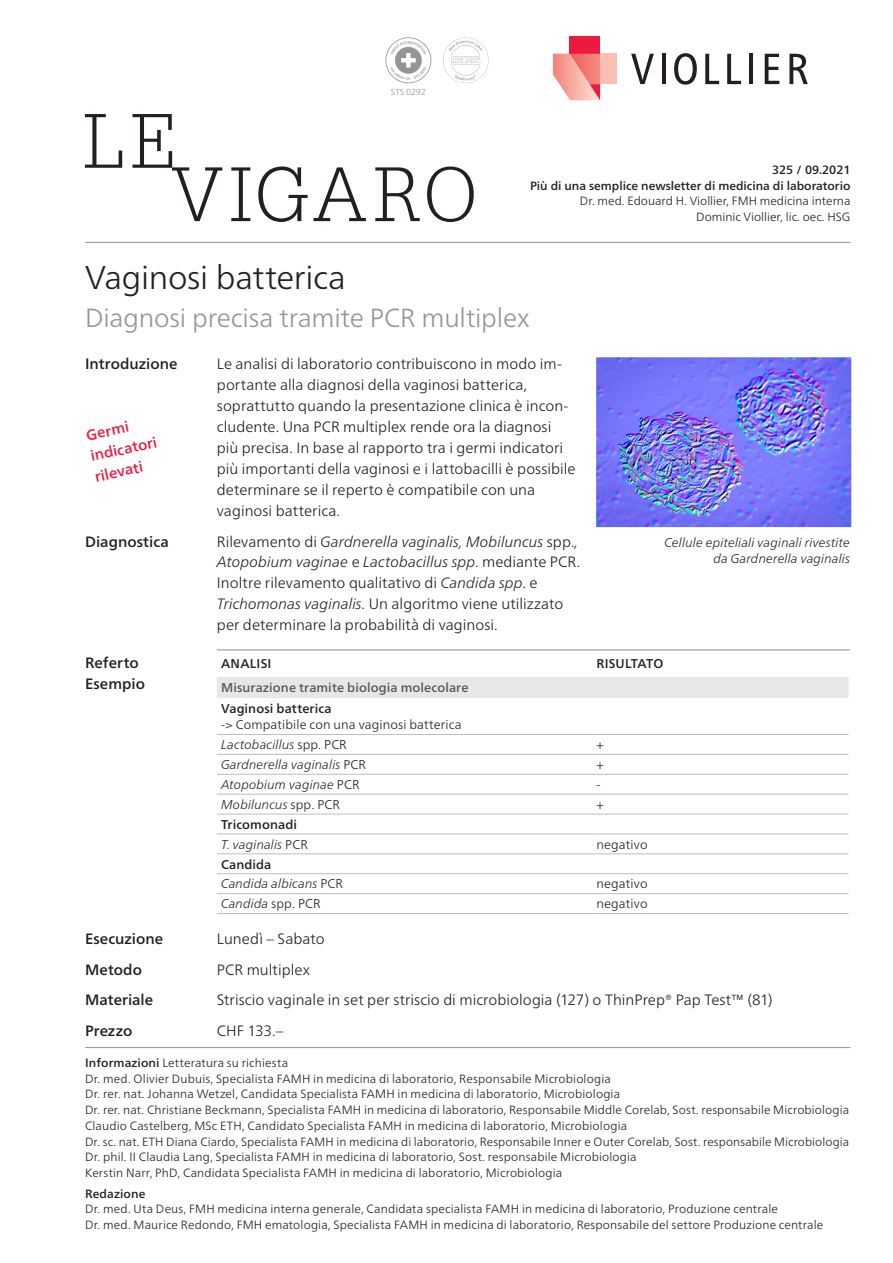
<style>
.page{position:relative;width:893px;height:1263px;background:#fff}
.page>*{position:absolute;margin:0;border:0;box-sizing:border-box;transform-origin:0 0}
.t1{font:300 75px "Glypha LT Pro";letter-spacing:.065em;color:#231f20}
.t2{font:300 33px "Frutiger Neue LTW1 G";letter-spacing:-.01em;color:#231f20}
.t3{font:300 26.25px "Frutiger Neue LTW1 G";letter-spacing:-.01em;color:#939598}
.t4{font:300 15px/21px "Frutiger Neue LTW1 G";color:#231f20}
.t5{font:500 15px/21px "Frutiger Neue LTW1 G";letter-spacing:.005em;color:#231f20}
.t6{font:italic 300 15px "Frutiger Neue LTW1 G";color:#231f20}
.t7{font:500 15px/21px "Frutiger Neue LTW1 G";color:#ed1a40}
.t8{font:italic 300 12.75px/20px "Frutiger Neue LTW1 G";letter-spacing:.01em;color:#231f20}
.t9{font:300 12.75px/20px "Frutiger Neue LTW1 G";letter-spacing:.01em;color:#231f20}
.t10{font:500 12.75px/20px "Frutiger Neue LTW1 G";letter-spacing:.01em;color:#231f20}
.t11{font:500 12.75px "Frutiger Neue LTW1 G";letter-spacing:.01em;color:#57585a}
.t12{font:300 12px/15.8px "Frutiger Neue LTW1 G";letter-spacing:.01em;color:#231f20}
.t13{font:500 12px "Frutiger Neue LTW1 G";color:#231f20}
.t14{font:300 8.7px "Frutiger Neue LTW1 G";color:#939598}
.s1{font-style:normal}
.s2{font-style:italic}
.s3{font-weight:300;font-style:italic}
.s4{font-weight:300}
.s5{font-weight:500;font-style:normal}
.s6{font-weight:500}
</style>
<div class="page">
<hr style="left:85px;top:1047px;width:765px;height:1px;background:#939598">
<hr style="left:217px;top:649px;width:379px;height:1px;background:#a8a9ad">
<hr style="left:596px;top:649px;width:254px;height:1px;background:#a8a9ad">
<img style="left:596px;top:357px;width:255px;height:170px">
<div style="left:217px;top:677px;width:631px;height:21px;background:#e6e7e9"></div>
<hr style="left:217px;top:650px;width:379px;height:1px;background:#bcbdc0">
<hr style="left:596px;top:650px;width:252px;height:1px;background:#bcbdc0">
<hr style="left:217px;top:734px;width:379px;height:1px;background:#bcbdc0">
<hr style="left:596px;top:734px;width:252px;height:1px;background:#bcbdc0">
<hr style="left:217px;top:754px;width:379px;height:1px;background:#bcbdc0">
<hr style="left:596px;top:754px;width:252px;height:1px;background:#bcbdc0">
<hr style="left:217px;top:774px;width:379px;height:1px;background:#bcbdc0">
<hr style="left:596px;top:774px;width:252px;height:1px;background:#bcbdc0">
<hr style="left:217px;top:794px;width:379px;height:1px;background:#bcbdc0">
<hr style="left:596px;top:794px;width:252px;height:1px;background:#bcbdc0">
<hr style="left:217px;top:814px;width:379px;height:1px;background:#bcbdc0">
<hr style="left:596px;top:814px;width:252px;height:1px;background:#bcbdc0">
<hr style="left:217px;top:834px;width:379px;height:1px;background:#bcbdc0">
<hr style="left:596px;top:834px;width:252px;height:1px;background:#bcbdc0">
<hr style="left:217px;top:853px;width:379px;height:1px;background:#bcbdc0">
<hr style="left:596px;top:853px;width:252px;height:1px;background:#bcbdc0">
<hr style="left:217px;top:873px;width:379px;height:1px;background:#bcbdc0">
<hr style="left:596px;top:873px;width:252px;height:1px;background:#bcbdc0">
<hr style="left:217px;top:893px;width:379px;height:1px;background:#bcbdc0">
<hr style="left:596px;top:893px;width:252px;height:1px;background:#bcbdc0">
<hr style="left:217px;top:913px;width:379px;height:1px;background:#bcbdc0">
<hr style="left:596px;top:913px;width:252px;height:1px;background:#bcbdc0">
<svg style="left:631px;top:54px;width:23px;height:30px"></svg>
<hr style="left:662px;top:54px;width:4px;height:30px;background:#231f20">
<svg style="left:674px;top:53px;width:23px;height:32px"></svg>
<svg style="left:705px;top:54px;width:14px;height:30px"></svg>
<svg style="left:727px;top:54px;width:14px;height:30px"></svg>
<hr style="left:749px;top:54px;width:4px;height:30px;background:#231f20">
<svg style="left:765px;top:54px;width:14px;height:30px"></svg>
<svg style="left:789px;top:54px;width:19px;height:30px"></svg>
<div style="left:570px;top:37px;width:30px;height:17px;background:#ed1a40"></div>
<svg style="left:553px;top:54px;width:47px;height:46px"></svg>
<div style="left:600px;top:54px;width:17px;height:30px;background:#fabeb2"></div>
<svg style="left:385px;top:37px;width:46px;height:46px"></svg>
<svg style="left:443px;top:37px;width:46px;height:46px"></svg>
<hr style="left:85px;top:242px;width:765px;height:1px;background:#939598">
<p class="t14" style="left:391px;top:87px;width:37px">STS 0292</p>
<h1 class="t1" style="left:83px;top:99px;width:95px">LE</h1>
<h1 class="t1" style="left:172px;top:152px;width:307px">VIGARO</h1>
<p class="t13" style="left:772px;top:163px;width:80px">325 / 09.2021</p>
<p class="t13" style="left:530px;top:178px;width:322px">Più di una semplice newsletter di medicina di laboratorio</p>
<p class="t12" style="left:580px;top:193px;width:272px">Dr. med. Edouard H. Viollier, FMH medicina interna</p>
<p class="t12" style="left:696px;top:209px;width:156px">Dominic Viollier, lic. oec. HSG</p>
<h2 class="t2" style="left:85px;top:257px;width:262px">Vaginosi batterica</h2>
<h3 class="t3" style="left:85px;top:302px;width:446px">Diagnosi precisa tramite PCR multiplex</h3>
<p class="t5" style="left:85px;top:353px;width:94px">Introduzione</p>
<p class="t4" style="left:217px;top:353px;width:360px">Le analisi di laboratorio contribuiscono in modo im&shy;portante alla diagnosi della vaginosi batterica, soprattutto quando la presentazione clinica è incon&shy;cludente. Una PCR multiplex rende ora la diagnosi più precisa. In base al rapporto tra i germi indicatori più importanti della vaginosi e i lattobacilli è possibile determinare se il reperto è compatibile con una vaginosi batterica.</p>
<p class="t6" style="left:217px;top:533px;width:363px"><span class="s1">Rilevamento di</span> Gardnerella vaginalis, Mobiluncus <span class="s1">spp.</span>,</p>
<p class="t8" style="left:665px;top:532px;width:187px">Cellule epiteliali vaginali rivestite</p>
<p class="t4" style="left:217px;top:551px;width:365px"><span class="s2">Atopobium vaginae</span> e <span class="s2">Lactobacillus spp</span>. mediante PCR.<br>Inoltre rilevamento qualitativo di <span class="s2">Candida spp</span>. e <span class="s2">Trichomonas vaginalis.</span> Un algoritmo viene utilizzato per determinare la probabilità di vaginosi.</p>
<p class="t8" style="left:713px;top:549px;width:138px">da Gardnerella vaginalis</p>
<p class="t7" style="left:84px;top:425px;width:69px;rotate:-12deg">Germi indicatori rilevati</p>
<p class="t5" style="left:85px;top:531px;width:85px">Diagnostica</p>
<p class="t5" style="left:85px;top:652px;width:62px">Referto<br>Esempio</p>
<p class="t10" style="left:221px;top:654px;width:52px">ANALISI</p>
<p class="t10" style="left:596px;top:654px;width:68px">RISULTATO</p>
<p class="t11" style="left:221px;top:680px;width:249px">Misurazione tramite biologia molecolare</p>
<p class="t10" style="left:221px;top:698px;width:112px">Vaginosi batterica</p>
<p class="t9" style="left:221px;top:715px;width:242px">-&gt; Compatibile con una vaginosi batterica<br><span class="s2">Lactobacillus</span> spp. PCR</p>
<p class="t9" style="left:596px;top:735px;width:9px">+</p>
<p class="t8" style="left:221px;top:755px;width:146px">Gardnerella vaginalis <span class="s1">PCR</span></p>
<p class="t9" style="left:596px;top:755px;width:9px">+</p>
<p class="t8" style="left:221px;top:774px;width:140px">Atopobium vaginae <span class="s1">PCR</span></p>
<p class="t9" style="left:596px;top:774px;width:6px">-</p>
<p class="t8" style="left:221px;top:794px;width:120px">Mobiluncus <span class="s1">spp. PCR</span></p>
<p class="t9" style="left:596px;top:794px;width:9px">+</p>
<p class="t10" style="left:221px;top:814px;width:88px">Tricomonadi<br><span class="s3">T. vaginalis</span> <span class="s4">PCR</span></p>
<p class="t9" style="left:596px;top:834px;width:53px">negativo</p>
<p class="t8" style="left:221px;top:854px;width:123px"><span class="s5">Candida<br></span>Candida albicans <span class="s1">PCR</span></p>
<p class="t9" style="left:596px;top:874px;width:53px">negativo</p>
<p class="t8" style="left:221px;top:894px;width:101px">Candida <span class="s1">spp. PCR</span></p>
<p class="t9" style="left:596px;top:894px;width:53px">negativo</p>
<p class="t5" style="left:85px;top:928px;width:80px">Esecuzione</p>
<p class="t4" style="left:217px;top:928px;width:109px">Lunedì – Sabato</p>
<p class="t5" style="left:85px;top:959px;width:58px">Metodo</p>
<p class="t4" style="left:217px;top:959px;width:95px">PCR multiplex</p>
<p class="t5" style="left:85px;top:989px;width:70px">Materiale</p>
<p class="t4" style="left:217px;top:989px;width:557px">Striscio vaginale in set per striscio di microbiologia (127) o ThinPrep® Pap Test™ (81)</p>
<p class="t5" style="left:85px;top:1020px;width:49px">Prezzo</p>
<p class="t4" style="left:217px;top:1020px;width:68px">CHF 133.–</p>
<p class="t12" style="left:85px;top:1055px;width:766px"><span class="s6">Informazioni</span> Letteratura su richiesta<br>Dr. med. Olivier Dubuis, Specialista FAMH in medicina di laboratorio, Responsabile Microbiologia<br>Dr. rer. nat. Johanna Wetzel, Candidata Specialista FAMH in medicina di laboratorio, Microbiologia<br>Dr. rer. nat. Christiane Beckmann, Specialista FAMH in medicina di laboratorio, Responsabile Middle Corelab, Sost. responsabile Microbiologia Claudio Castelberg, MSc ETH, Candidato Specialista FAMH in medicina di laboratorio, Microbiologia<br>Dr. sc. nat. ETH Diana Ciardo, Specialista FAMH in medicina di laboratorio, Responsabile Inner e Outer Corelab, Sost. responsabile Microbiologia Dr. phil. II Claudia Lang, Specialista FAMH in medicina di laboratorio, Sost. responsabile Microbiologia<br>Kerstin Narr, PhD, Candidata Specialista FAMH in medicina di laboratorio, Microbiologia</p>
<p class="t13" style="left:85px;top:1186px;width:62px">Redazione</p>
<p class="t12" style="left:85px;top:1201px;width:740px">Dr. med. Uta Deus, FMH medicina interna generale, Candidata specialista FAMH in medicina di laboratorio, Produzione centrale<br>Dr. med. Maurice Redondo, FMH ematologia, Specialista FAMH in medicina di laboratorio, Responsabile del settore Produzione centrale</p>
</div>
